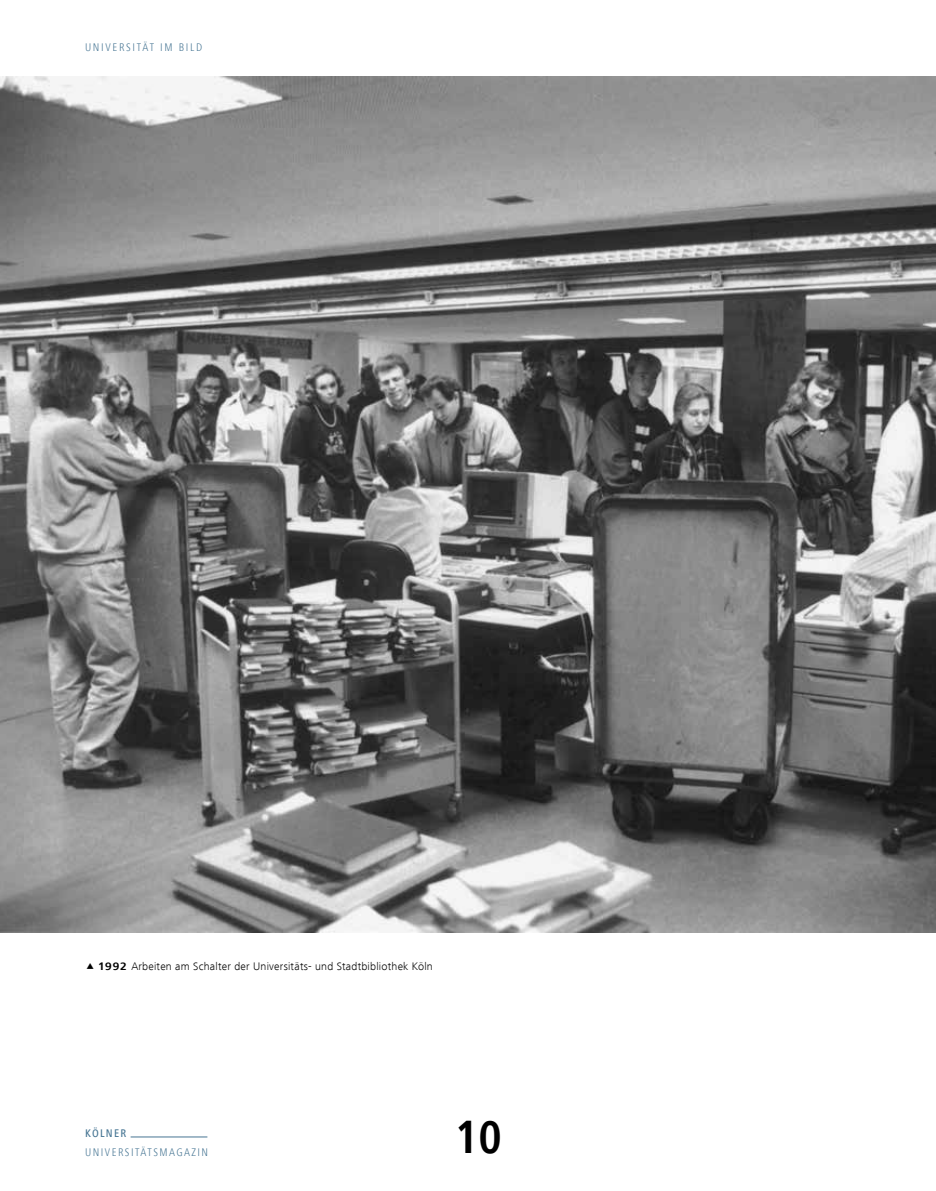
<style>
.page{position:relative;width:936px;height:1191px;background:#fff}
.page>*{position:absolute;margin:0;border:0;box-sizing:border-box;transform-origin:0 0}
.t1{font:700 condensed 48px "Frutiger Next LT";color:#000}
.t2{font:300 condensed 11.4px "Frutiger Next LT";letter-spacing:.13em;color:#467593}
.t3{font:300 condensed 11.4px "Frutiger Next LT";letter-spacing:.15em;color:#467593}
.t4{font:500 condensed 11.4px "Frutiger Next LT";letter-spacing:.11em;color:#467593}
.t5{font:300 11.25px "Frutiger Next LT";letter-spacing:.02em;color:#000}
.s1{font-weight:700}
</style>
<div class="page">
<img style="left:0;top:77px;width:935px;height:855px">
<hr style="left:131px;top:1136px;width:76px;height:1px;background:#467593">
<svg style="left:87px;top:535px;width:6px;height:6px"></svg>
<p class="t3" style="left:85px;top:41px;width:119px">UNIVERSITÄT IM BILD</p>
<p class="t5" style="left:98px;top:959px;width:336px"><span class="s1">1992</span> Arbeiten am Schalter der Universitäts- und Stadtbibliothek Köln</p>
<p class="t4" style="left:85px;top:1127px;width:43px">KÖLNER</p>
<p class="t2" style="left:85px;top:1145px;width:125px">UNIVERSITÄTSMAGAZIN</p>
<h1 class="t1" style="left:455px;top:1110px;width:48px">10</h1>
</div>
